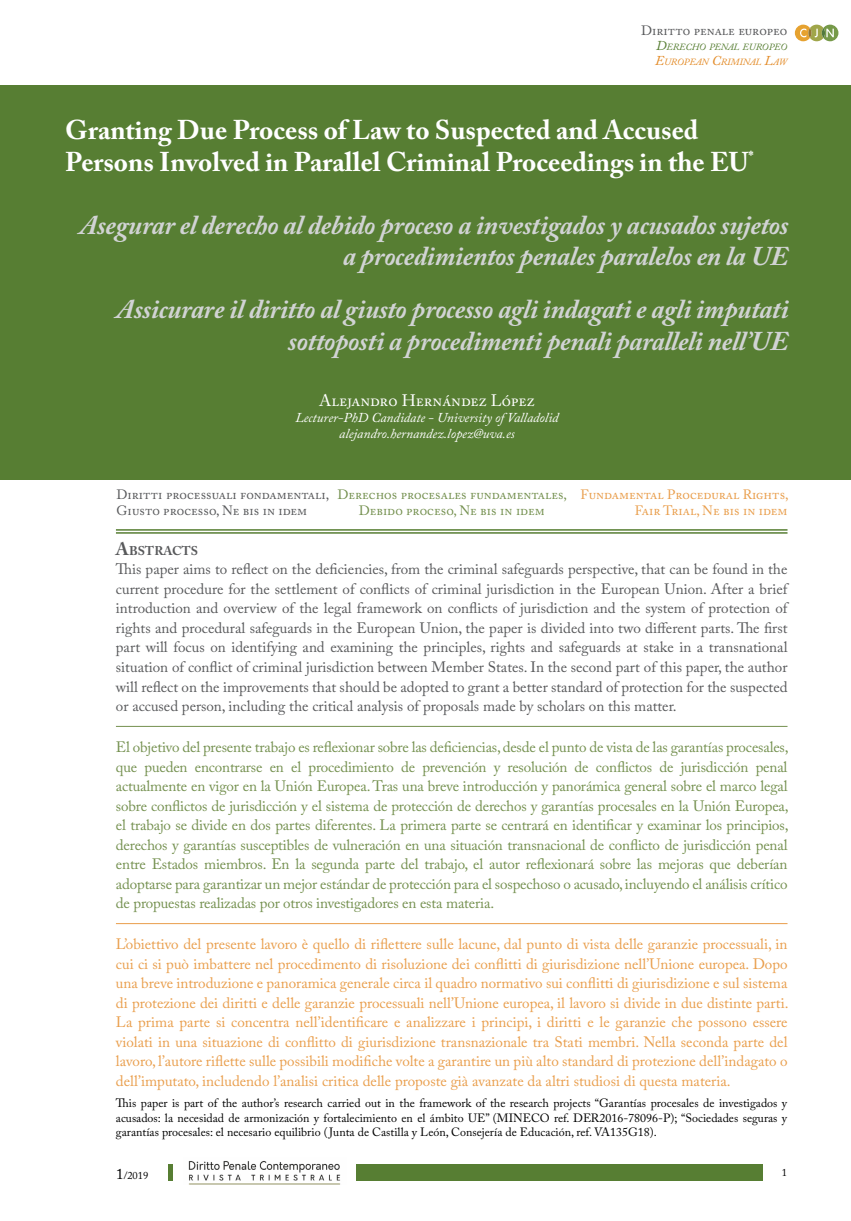
<style>
.page{position:relative;width:851px;height:1221px;background:#fff}
.page>*{position:absolute;margin:0;border:0;box-sizing:border-box;transform-origin:0 0}
.t1{font:italic 700 27px/31.5px "Adobe Caslon Pro";letter-spacing:-.01em;color:#d1d3d4;text-align:right}
.t2{font:700 27px/31.5px "Adobe Caslon Pro";color:#fff}
.t3{font:16.5px "Adobe Caslon Pro";color:#fff}
.t4{font:15px/19.5px "Adobe Caslon Pro";letter-spacing:-.01em;color:#74904f;text-align:justify}
.t5{font:15px/19.5px "Adobe Caslon Pro";color:#e99e4c;text-align:justify}
.t6{font:15px/19.5px "Adobe Caslon Pro";color:#58595b;text-align:justify}
.t7{font:13.5px/16.2px "Adobe Caslon Pro";color:#58595b}
.t8{font:italic 13.5px/16.2px "Adobe Caslon Pro";color:#fff;text-align:center}
.t9{font:13.5px/16.2px "Adobe Caslon Pro";color:#74904f;text-align:center}
.t10{font:13.5px/16.2px "Adobe Caslon Pro";color:#e99e4c;text-align:right}
.t11{font:700 12.6px "Adobe Caslon Pro";color:#58595b}
.t12{font:12px/14.4px "Adobe Caslon Pro";color:#000;text-align:justify}
.t13{font:10.5px "Adobe Caslon Pro";color:#000}
.t14{font:italic 9.45px/15px "Adobe Caslon Pro";color:#577e33}
.s1{font-size:13.5px}
.s2{font-size:13.5px;color:#e38a26}
.s3{color:#e38a26}
.s4{font-size:18px}
.s5{font-size:15px}
</style>
<div class="page">
<div style="left:168px;top:1164px;width:5px;height:17px;background:#577e33"></div>
<div style="left:356px;top:1164px;width:407px;height:17px;background:#577e33"></div>
<img style="left:188px;top:1161px;width:153px;height:23px">
<hr style="left:116px;top:726px;width:671px;height:1px;background:#74904f">
<hr style="left:116px;top:923px;width:671px;height:1px;background:#e99e4c">
<hr style="left:116px;top:532px;width:671px;height:1px;background:#577e33">
<hr style="left:116px;top:529px;width:671px;height:1px;background:#577e33">
<svg style="left:794px;top:25px;width:44px;height:16px"></svg>
<div style="left:0;top:85px;width:850px;height:394px;background:#577e33"></div>
<p class="t7" style="left:641px;top:22px;width:147px">Diritto penale europeo</p>
<p class="t14" style="left:655px;top:39px;width:134px"><span class="s1">D</span>ERECHO PENAL EUROPEO<br><span class="s2">E</span><span class="s3">UROPEAN</span> <span class="s2">C</span><span class="s3">RIMINAL</span> <span class="s2">L</span><span class="s3">AW</span></p>
<h1 class="t2" style="left:65px;top:114px;width:689px">Granting Due Process of Law to Suspected and Accused<br>Persons Involved in Parallel Criminal Proceedings in the EU<sup>*</sup></h1>
<h1 class="t1" style="left:79px;top:209px;width:710px">Asegurar el derecho al debido proceso a investigados y acusados sujetos a procedimientos penales paralelos en la UE</h1>
<h1 class="t1" style="left:116px;top:293px;width:673px">Assicurare il diritto al giusto processo agli indagati e agli imputati sottoposti a procedimenti penali paralleli nell’UE</h1>
<p class="t3" style="left:319px;top:390px;width:217px">Alejandro Hernández López</p>
<p class="t8" style="left:295px;top:409px;width:264px">Lecturer-PhD Candidate - University of Valladolid alejandro.hernandez.lopez@uva.es</p>
<p class="t7" style="left:116px;top:486px;width:214px">Diritti processuali fondamentali,<br>Giusto processo, Ne bis in idem</p>
<p class="t10" style="left:580px;top:486px;width:209px">Fundamental Procedural Rights,<br>Fair Trial, Ne bis in idem</p>
<p class="t9" style="left:337px;top:486px;width:231px">Derechos procesales fundamentales,<br>Debido proceso, Ne bis in idem</p>
<p class="t11" style="left:116px;top:543px;width:84px"><span class="s4">A</span>BSTRACTS</p>
<p class="t6" style="left:116px;top:559px;width:673px">This paper aims to reflect on the deficiencies, from the criminal safeguards perspective, that can be found in the current procedure for the settlement of conflicts of criminal jurisdiction in the European Union. After a brief introduction and overview of the legal framework on conflicts of jurisdiction and the system of protection of rights and procedural safeguards in the European Union, the paper is divided into two different parts. The first part will focus on identifying and examining the principles, rights and safeguards at stake in a transnational situation of conflict of criminal jurisdiction between Member States. In the second part of this paper, the author will reflect on the improvements that should be adopted to grant a better standard of protection for the suspected or accused person, including the critical analysis of proposals made by scholars on this matter.</p>
<p class="t4" style="left:116px;top:737px;width:674px">El objetivo del presente trabajo es reflexionar sobre las deficiencias, desde el punto de vista de las garantías procesales, que pueden encontrarse en el procedimiento de prevención y resolución de conflictos de jurisdicción penal actualmente en vigor en la Unión Europea. Tras una breve introducción y panorámica general sobre el marco legal sobre conflictos de jurisdicción y el sistema de protección de derechos y garantías procesales en la Unión Europea, el trabajo se divide en dos partes diferentes. La primera parte se centrará en identificar y examinar los principios, derechos y garantías susceptibles de vulneración en una situación transnacional de conflicto de jurisdicción penal entre Estados miembros. En la segunda parte del trabajo, el autor reflexionará sobre las mejoras que deberían adoptarse para garantizar un mejor estándar de protección para el sospechoso o acusado, incluyendo el análisis crítico de propuestas realizadas por otros investigadores en esta materia.</p>
<p class="t5" style="left:116px;top:934px;width:674px">L’obiettivo del presente lavoro è quello di riflettere sulle lacune, dal punto di vista delle garanzie processuali, in cui ci si può imbattere nel procedimento di risoluzione dei conflitti di giurisdizione nell’Unione europea. Dopo una breve introduzione e panoramica generale circa il quadro normativo sui conflitti di giurisdizione e sul sistema di protezione dei diritti e delle garanzie processuali nell’Unione europea, il lavoro si divide in due distinte parti.<br>La prima parte si concentra nell’identificare e analizzare i principi, i diritti e le garanzie che possono essere violati in una situazione di conflitto di giurisdizione transnazionale tra Stati membri. Nella seconda parte del lavoro, l’autore riflette sulle possibili modifiche volte a garantire un più alto standard di protezione dell’indagato o dell’imputato, includendo l’analisi critica delle proposte già avanzate da altri studiosi di questa materia.</p>
<p class="t12" style="left:116px;top:1095px;width:672px">This paper is part of the author’s research carried out in the framework of the research projects “Garantías procesales de investigados y acusados: la necesidad de armonización y fortalecimiento en el ámbito UE” (MINECO ref. DER2016-78096-P); “Sociedades seguras y garantías procesales: el necesario equilibrio ( Junta de Castilla y León, Consejería de Educación, ref. VA135G18).</p>
<p class="t13" style="left:116px;top:1168px;width:34px"><span class="s5">1</span>/2019</p>
<p class="t13" style="left:781px;top:1165px;width:7px">1</p>
</div>
